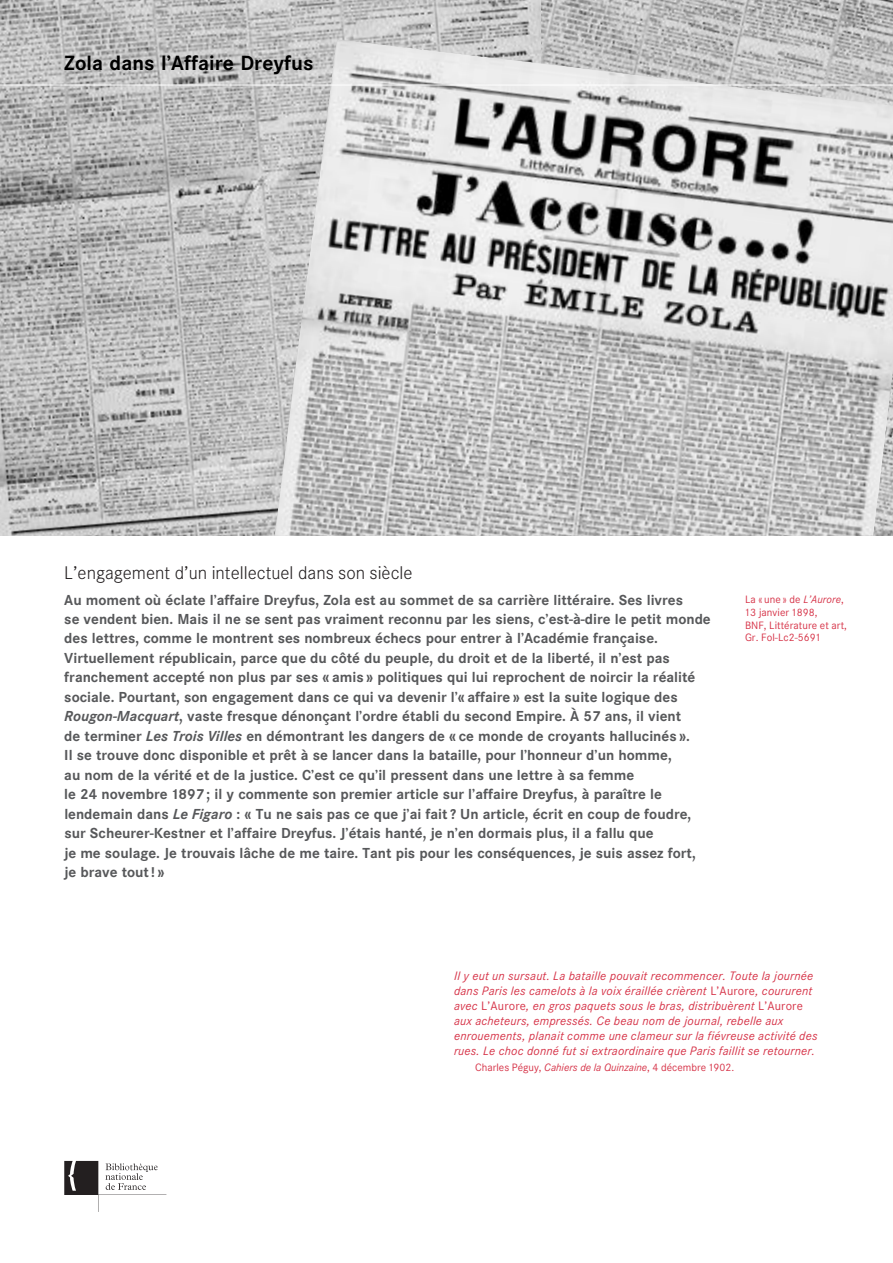
<style>
.page{position:relative;width:893px;height:1263px;background:#fff}
.page>*{position:absolute;margin:0;border:0;box-sizing:border-box;transform-origin:0 0}
.t1{font:51px "BN Flogo";color:#231f20}
.t2{font:700 20.25px "Corporate SBQ3";color:#000}
.t3{font:300 18px "Corporate SBQ3";color:#231f20}
.t4{font:700 14.25px/19.5px "Corporate SBQ3";color:#57585a}
.t5{font:italic 12px/15px "Corporate SBQ3";letter-spacing:.015em;color:#d63247}
.t6{font:10.5px/12.8px "Corporate SBQ3";letter-spacing:.005em;color:#d63247}
.s1{font-style:italic}
.s2{font-style:normal}
</style>
<div class="page">
<svg style="left:0;top:0;width:892px;height:536px;background:#bebebe"></svg>
<h2 class="t2" style="left:64px;top:52px;width:251px">Zola dans l’Affaire Dreyfus</h2>
<p class="t3" style="left:64px;top:563px;width:350px">L’engagement d’un intellectuel dans son siècle</p>
<p class="t4" style="left:64px;top:590px;width:648px">Au moment où éclate l’affaire Dreyfus, Zola est au sommet de sa carrière littéraire. Ses livres<br>se vendent bien. Mais il ne se sent pas vraiment reconnu par les siens, c’est-à-dire le petit monde des lettres, comme le montrent ses nombreux échecs pour entrer à l’Académie française.<br>Virtuellement républicain, parce que du côté du peuple, du droit et de la liberté, il n’est pas franchement accepté non plus par ses « amis » politiques qui lui reprochent de noircir la réalité sociale. Pourtant, son engagement dans ce qui va devenir l’« affaire » est la suite logique des <span class="s1">Rougon-Macquart</span>, vaste fresque dénonçant l’ordre établi du second Empire. À 57 ans, il vient<br>de terminer <span class="s1">Les Trois Villes</span> en démontrant les dangers de « ce monde de croyants hallucinés ».<br>Il se trouve donc disponible et prêt à se lancer dans la bataille, pour l’honneur d’un homme,<br>au nom de la vérité et de la justice. C’est ce qu’il pressent dans une lettre à sa femme<br>le 24 novembre 1897 ; il y commente son premier article sur l’affaire Dreyfus, à paraître le lendemain dans <span class="s1">Le Figaro</span> : « Tu ne sais pas ce que j’ai fait ? Un article, écrit en coup de foudre, sur Scheurer-Kestner et l’affaire Dreyfus. J’étais hanté, je n’en dormais plus, il a fallu que<br>je me soulage. Je trouvais lâche de me taire. Tant pis pour les conséquences, je suis assez fort, je brave tout ! »</p>
<p class="t6" style="left:745px;top:593px;width:103px">La « une » de <span class="s1">L’Aurore</span>,<br>13 janvier 1898,<br>BNF, Littérature et art,<br>Gr. Fol-Lc2-5691</p>
<h1 class="t1" style="left:64px;top:1164px;width:104px">a</h1>
<p class="t5" style="left:454px;top:969px;width:365px">Il y eut un sursaut. La bataille pouvait recommencer. Toute la journée dans Paris les camelots à la voix éraillée crièrent <span class="s2">L’Aurore</span>, coururent avec <span class="s2">L’Aurore</span>, en gros paquets sous le bras, distribuèrent <span class="s2">L’Aurore </span>aux acheteurs, empressés. Ce beau nom de journal, rebelle aux enrouements, planait comme une clameur sur la fiévreuse activité des rues. Le choc donné fut si extraordinaire que Paris faillit se retourner.</p>
<p class="t6" style="left:475px;top:1061px;width:260px">Charles Péguy, <span class="s1">Cahiers de la Quinzaine</span>, 4 décembre 1902.</p>
</div>
